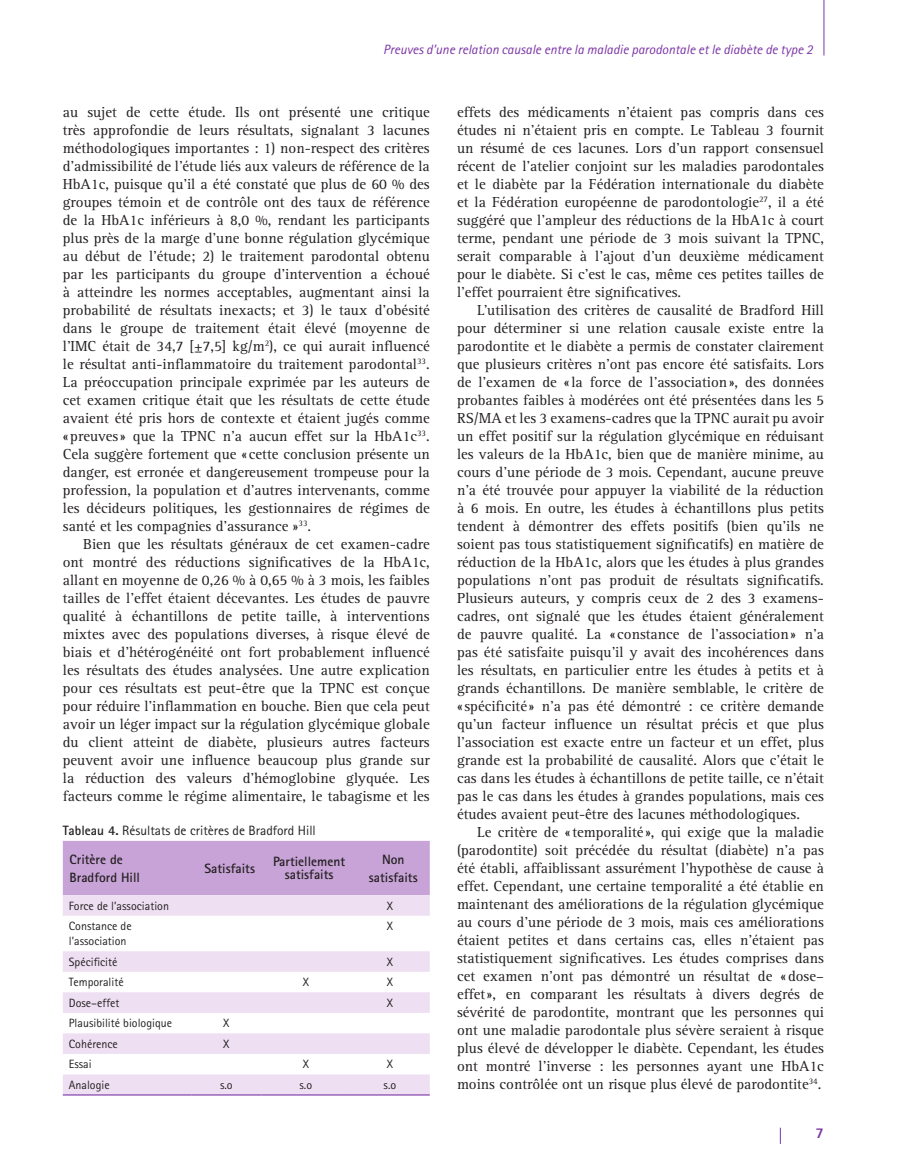
<style>
.page{position:relative;width:905px;height:1175px;background:#fff}
.page>*{position:absolute;margin:0;border:0;box-sizing:border-box;transform-origin:0 0}
.Body{font:15px/18px "Rotis Serif Std";color:#231f20;text-align:justify}
.t1{font:800 15px "Rotis Sans Serif Std";color:#7c35a6}
.t2{font:italic 13.5px "Rotis Sans Serif Std";color:#7c35a6}
.Table_header_cell{font:700 13.5px/18px "Rotis Sans Serif Std";color:#231f20;text-align:center}
.Table_caption{font:13.5px "Rotis Sans Serif Std";color:#231f20}
.Table_Body{font:12px/15px "Rotis Sans Serif Std";color:#231f20}
.s1{font-weight:700}
</style>
<div class="page">
<hr style="left:823px;top:0;width:1px;height:56px;background:#7c35a6">
<svg style="left:780px;top:1127px;width:1px;height:16px"></svg>
<div style="left:63px;top:841px;width:367px;height:54px;background:#c8a3d7"></div>
<svg style="left:63px;top:895px;width:367px;height:199px;fill:#f2e7f5"></svg>
<hr style="left:63px;top:1094px;width:128px;height:1px;background:#7c35a6">
<hr style="left:191px;top:1094px;width:70px;height:1px;background:#7c35a6">
<hr style="left:261px;top:1094px;width:89px;height:1px;background:#7c35a6">
<hr style="left:350px;top:1094px;width:80px;height:1px;background:#7c35a6">
<p class="t2" style="left:383px;top:41px;width:431px">Preuves d’une relation causale entre la maladie parodontale et le diabète de type 2</p>
<p class="Body" style="left:63px;top:103px;width:368px">au sujet de cette étude. Ils ont présenté une critique très approfondie de leurs résultats, signalant 3 lacunes méthodologiques importantes : 1) non-respect des critères d’admissibilité de l’étude liés aux valeurs de référence de la HbA1c, puisque qu’il a été constaté que plus de 60 % des groupes témoin et de contrôle ont des taux de référence de la HbA1c inférieurs à 8,0 %, rendant les participants plus près de la marge d’une bonne régulation glycémique au début de l’étude; 2) le traitement parodontal obtenu par les participants du groupe d’intervention a échoué à atteindre les normes acceptables, augmentant ainsi la probabilité de résultats inexacts; et 3) le taux d’obésité dans le groupe de traitement était élevé (moyenne de l’IMC était de 34,7 [±7,5] kg/m<sup>2</sup>), ce qui aurait influencé le résultat anti-inflammatoire du traitement parodontal<sup>33</sup>.<br>La préoccupation principale exprimée par les auteurs de cet examen critique était que les résultats de cette étude avaient été pris hors de contexte et étaient jugés comme «preuves» que la TPNC n’a aucun effet sur la HbA1c<sup>33</sup>.<br>Cela suggère fortement que « cette conclusion présente un danger, est erronée et dangereusement trompeuse pour la profession, la population et d’autres intervenants, comme les décideurs politiques, les gestionnaires de régimes de santé et les compagnies d’assurance »<sup>33</sup>.</p>
<p class="Body" style="left:63px;top:535px;width:368px;text-indent:20px">Bien que les résultats généraux de cet examen-cadre ont montré des réductions significatives de la HbA1c, allant en moyenne de 0,26 % à 0,65 % à 3 mois, les faibles tailles de l’effet étaient décevantes. Les études de pauvre qualité à échantillons de petite taille, à interventions mixtes avec des populations diverses, à risque élevé de biais et d’hétérogénéité ont fort probablement influencé les résultats des études analysées. Une autre explication pour ces résultats est peut-être que la TPNC est conçue pour réduire l’inflammation en bouche. Bien que cela peut avoir un léger impact sur la régulation glycémique globale du client atteint de diabète, plusieurs autres facteurs peuvent avoir une influence beaucoup plus grande sur la réduction des valeurs d’hémoglobine glyquée. Les facteurs comme le régime alimentaire, le tabagisme et les</p>
<p class="Table_caption" style="left:63px;top:822px;width:254px"><span class="s1">Tableau 4.</span> Résultats de critères de Bradford Hill</p>
<p class="Table_header_cell" style="left:70px;top:850px;width:72px;text-align:left">Critère de<br>Bradford Hill</p>
<p class="Table_header_cell" style="left:204px;top:859px;width:52px">Satisfaits</p>
<p class="Table_header_cell" style="left:273px;top:854px;width:74px;line-height:13.5px">Partiellement satisfaits</p>
<p class="Table_header_cell" style="left:369px;top:850px;width:50px">Non satisfaits</p>
<p class="Table_Body" style="left:69px;top:898px;width:102px">Force de l’association</p>
<p class="Table_Body" style="left:387px;top:898px;width:8px">X</p>
<p class="Table_Body" style="left:69px;top:918px;width:64px">Constance de l’association</p>
<p class="Table_Body" style="left:387px;top:918px;width:8px">X</p>
<p class="Table_Body" style="left:69px;top:954px;width:50px">Spécificité</p>
<p class="Table_Body" style="left:387px;top:954px;width:8px">X</p>
<p class="Table_Body" style="left:69px;top:974px;width:56px">Temporalité</p>
<p class="Table_Body" style="left:303px;top:974px;width:8px">X</p>
<p class="Table_Body" style="left:387px;top:974px;width:8px">X</p>
<p class="Table_Body" style="left:69px;top:995px;width:52px">Dose–effet</p>
<p class="Table_Body" style="left:387px;top:995px;width:8px">X</p>
<p class="Table_Body" style="left:69px;top:1015px;width:105px">Plausibilité biologique</p>
<p class="Table_Body" style="left:223px;top:1015px;width:8px">X</p>
<p class="Table_Body" style="left:69px;top:1036px;width:51px">Cohérence</p>
<p class="Table_Body" style="left:223px;top:1036px;width:8px">X</p>
<p class="Table_Body" style="left:69px;top:1056px;width:24px">Essai</p>
<p class="Table_Body" style="left:303px;top:1056px;width:8px">X</p>
<p class="Table_Body" style="left:387px;top:1056px;width:8px">X</p>
<p class="Table_Body" style="left:69px;top:1077px;width:42px">Analogie</p>
<p class="Table_Body" style="left:220px;top:1077px;width:14px">s.o</p>
<p class="Table_Body" style="left:299px;top:1077px;width:14px">s.o</p>
<p class="Table_Body" style="left:383px;top:1077px;width:14px">s.o</p>
<p class="Body" style="left:457px;top:103px;width:368px">effets des médicaments n’étaient pas compris dans ces études ni n’étaient pris en compte. Le Tableau 3 fournit un résumé de ces lacunes. Lors d’un rapport consensuel récent de l’atelier conjoint sur les maladies parodontales et le diabète par la Fédération internationale du diabète et la Fédération européenne de parodontologie<sup>27</sup>, il a été suggéré que l’ampleur des réductions de la HbA1c à court terme, pendant une période de 3 mois suivant la TPNC, serait comparable à l’ajout d’un deuxième médicament pour le diabète. Si c’est le cas, même ces petites tailles de l’effet pourraient être significatives.</p>
<p class="Body" style="left:457px;top:301px;width:368px;text-indent:20px">L’utilisation des critères de causalité de Bradford Hill pour déterminer si une relation causale existe entre la parodontite et le diabète a permis de constater clairement que plusieurs critères n’ont pas encore été satisfaits. Lors de l’examen de «la force de l’association», des données probantes faibles à modérées ont été présentées dans les 5<br>RS/MA et les 3 examens-cadres que la TPNC aurait pu avoir un effet positif sur la régulation glycémique en réduisant les valeurs de la HbA1c, bien que de manière minime, au cours d’une période de 3 mois. Cependant, aucune preuve n’a été trouvée pour appuyer la viabilité de la réduction à 6 mois. En outre, les études à échantillons plus petits tendent à démontrer des effets positifs (bien qu’ils ne soient pas tous statistiquement significatifs) en matière de réduction de la HbA1c, alors que les études à plus grandes populations n’ont pas produit de résultats significatifs.<br>Plusieurs auteurs, y compris ceux de 2 des 3 examens&shy;cadres, ont signalé que les études étaient généralement de pauvre qualité. La « constance de l’association» n’a pas été satisfaite puisqu’il y avait des incohérences dans les résultats, en particulier entre les études à petits et à grands échantillons. De manière semblable, le critère de «spécificité » n’a pas été démontré : ce critère demande qu’un facteur influence un résultat précis et que plus l’association est exacte entre un facteur et un effet, plus grande est la probabilité de causalité. Alors que c’était le cas dans les études à échantillons de petite taille, ce n’était pas le cas dans les études à grandes populations, mais ces études avaient peut-être des lacunes méthodologiques.</p>
<p class="Body" style="left:457px;top:823px;width:368px;text-indent:20px">Le critère de «temporalité », qui exige que la maladie (parodontite) soit précédée du résultat (diabète) n’a pas été établi, affaiblissant assurément l’hypothèse de cause à effet. Cependant, une certaine temporalité a été établie en maintenant des améliorations de la régulation glycémique au cours d’une période de 3 mois, mais ces améliorations étaient petites et dans certains cas, elles n’étaient pas statistiquement significatives. Les études comprises dans cet examen n’ont pas démontré un résultat de «dose– effet», en comparant les résultats à divers degrés de sévérité de parodontite, montrant que les personnes qui ont une maladie parodontale plus sévère seraient à risque plus élevé de développer le diabète. Cependant, les études ont montré l’inverse : les personnes ayant une HbA1c moins contrôlée ont un risque plus élevé de parodontite<sup>34</sup>.</p>
<p class="t1" style="left:815px;top:1123px;width:10px">7</p>
</div>
